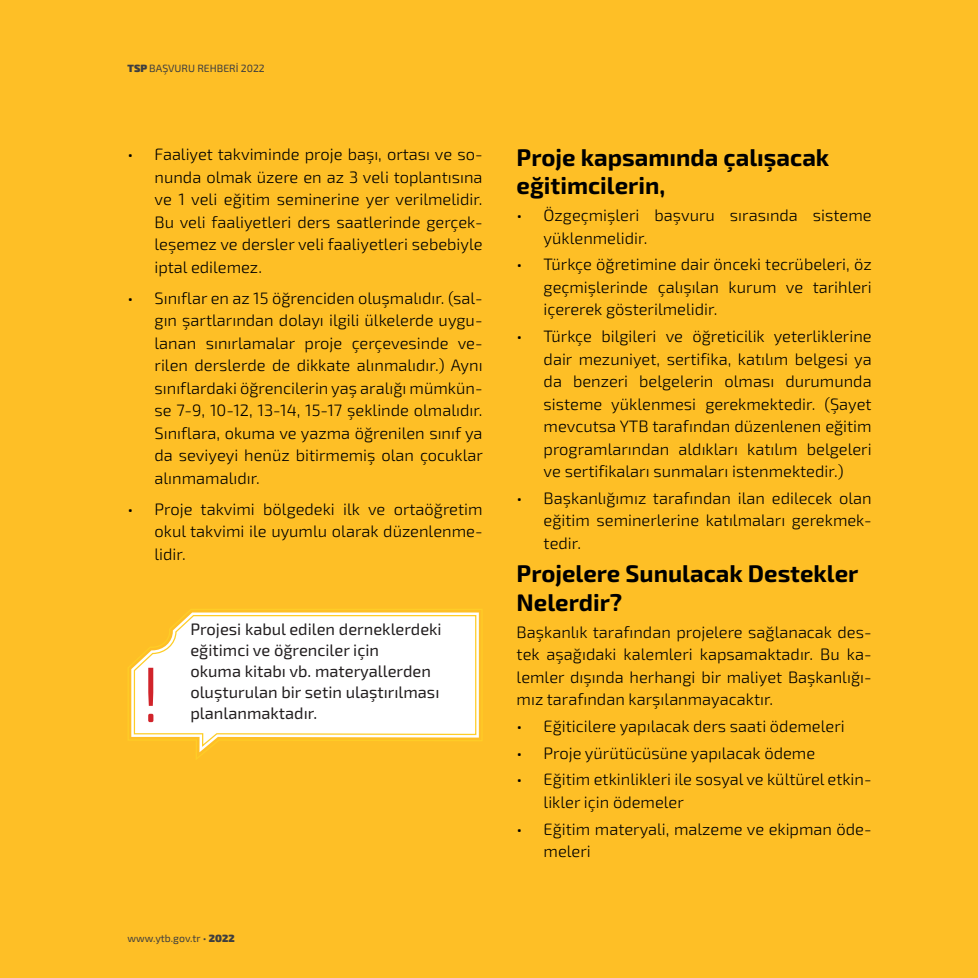
<style>
.page{position:relative;width:978px;height:978px;background:#febf26}
.page>*{position:absolute;margin:0;border:0;box-sizing:border-box;transform-origin:0 0}
.t1{font:300 78.3px "Exo 2";color:#d1232a}
.t2{font:700 24px/28.8px "Exo 2";color:#000}
.t3{font:300 16.5px/22.5px "Exo 2";color:#000;text-align:justify}
.t4{font:16.5px/21px "Exo 2";color:#231f20}
.t5{font:10.5px "Exo 2";color:#3e3e3f}
.s1{font-weight:900}
</style>
<div class="page">
<svg style="left:128px;top:609px;width:354px;height:150px"></svg>
<svg style="left:133px;top:614px;width:344px;height:134px;background:#fef6e0"></svg>
<p class="t5" style="left:128px;top:63px;width:139px"><span class="s1">TSP</span> BAŞVURU REHBERİ 2022</p>
<p class="t3" style="left:155px;top:144px;width:330px;text-indent:-27px">• Faaliyet takviminde proje başı, ortası ve so&shy;nunda olmak üzere en az 3 veli toplantısına ve 1 veli eğitim seminerine yer verilmelidir.<br>Bu veli faaliyetleri ders saatlerinde gerçek&shy;leşemez ve dersler veli faaliyetleri sebebiyle iptal edilemez.</p>
<p class="t3" style="left:155px;top:287px;width:330px;text-indent:-27px">• Sınıflar en az 15 öğrenciden oluşmalıdır. (sal&shy;gın şartlarından dolayı ilgili ülkelerde uygu&shy;lanan sınırlamalar proje çerçevesinde ve&shy;rilen derslerde de dikkate alınmalıdır.) Aynı sınıflardaki öğrencilerin yaş aralığı mümkün&shy;se 7-9, 10-12, 13-14, 15-17 şeklinde olmalıdır.<br>Sınıflara, okuma ve yazma öğrenilen sınıf ya da seviyeyi henüz bitirmemiş olan çocuklar alınmamalıdır.</p>
<p class="t3" style="left:155px;top:498px;width:330px;text-indent:-27px">• Proje takvimi bölgedeki ilk ve ortaöğretim okul takvimi ile uyumlu olarak düzenlenme&shy;lidir.</p>
<h1 class="t1" style="left:140px;top:649px;width:22px">!</h1>
<p class="t4" style="left:190px;top:619px;width:253px">Projesi kabul edilen derneklerdeki eğitimci ve öğrenciler için<br>okuma kitabı vb. materyallerden oluşturulan bir setin ulaştırılması</p>
<p class="t4" style="left:190px;top:703px;width:128px">planlanmaktadır.</p>
<p class="t5" style="left:128px;top:932px;width:109px">www.ytb.gov.tr • <span class="s1">2022</span></p>
<h2 class="t2" style="left:517px;top:143px;width:314px">Proje kapsamında çalışacak eğitimcilerin,</h2>
<p class="t3" style="left:544px;top:204px;width:330px;text-indent:-27px">• Özgeçmişleri başvuru sırasında sisteme yüklenmelidir.</p>
<p class="t3" style="left:544px;top:254px;width:330px;text-indent:-27px">• Türkçe öğretimine dair önceki tecrübeleri, öz geçmişlerinde çalışılan kurum ve tarihleri içererek gösterilmelidir.</p>
<p class="t3" style="left:544px;top:325px;width:330px;text-indent:-27px">• Türkçe bilgileri ve öğreticilik yeterliklerine dair mezuniyet, sertifika, katılım belgesi ya da benzeri belgelerin olması durumunda sisteme yüklenmesi gerekmektedir. (Şayet mevcutsa YTB tarafından düzenlenen eğitim programlarından aldıkları katılım belgeleri ve sertifikaları sunmaları istenmektedir.)</p>
<p class="t3" style="left:544px;top:487px;width:330px;text-indent:-27px">• Başkanlığımız tarafından ilan edilecek olan eğitim seminerlerine katılmaları gerekmek&shy;tedir.</p>
<h2 class="t2" style="left:517px;top:560px;width:343px">Projelere Sunulacak Destekler<br>Nelerdir?</h2>
<p class="t3" style="left:517px;top:621px;width:357px">Başkanlık tarafından projelere sağlanacak des&shy;tek aşağıdaki kalemleri kapsamaktadır. Bu ka&shy;lemler dışında herhangi bir maliyet Başkanlığı&shy;mız tarafından karşılanmayacaktır.</p>
<p class="t3" style="left:517px;top:715px;width:330px">• Eğiticilere yapılacak ders saati ödemeleri</p>
<p class="t3" style="left:517px;top:742px;width:300px">• Proje yürütücüsüne yapılacak ödeme</p>
<p class="t3" style="left:544px;top:769px;width:330px;text-indent:-27px">• Eğitim etkinlikleri ile sosyal ve kültürel etkin&shy;likler için ödemeler</p>
<p class="t3" style="left:544px;top:818px;width:330px;text-indent:-27px">• Eğitim materyali, malzeme ve ekipman öde&shy;meleri</p>
</div>
